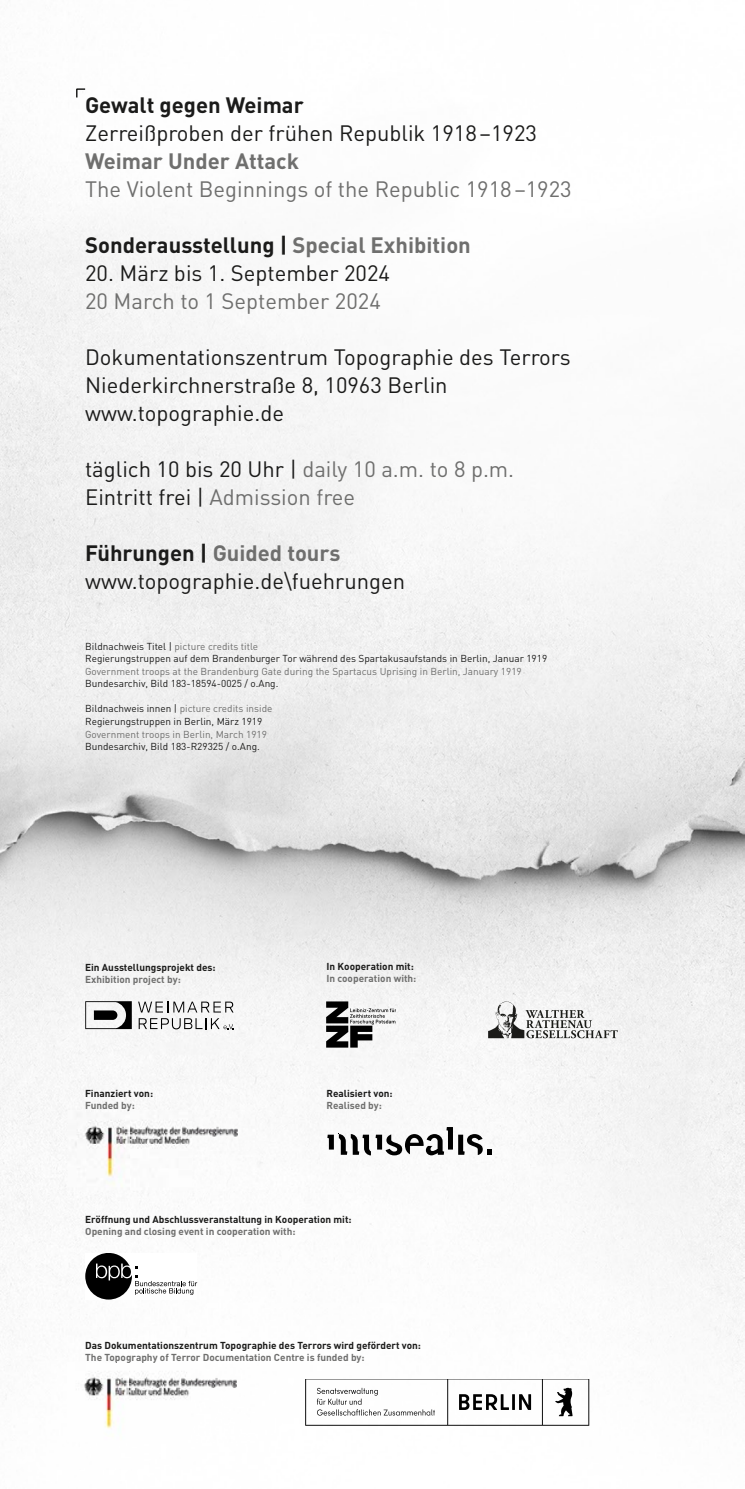
<style>
.page{position:relative;width:745px;height:1489px;background:#fff}
.page>*{position:absolute;margin:0;border:0;box-sizing:border-box;transform-origin:0 0}
.t1{font:22px/28px "DIN Pro";color:#1b1b1a}
.t2{font:22px "DIN Pro";color:#6f6f6e}
.t3{font:700 22px "DIN Pro";color:#1b1b1a}
.t4{font:700 22px "DIN Pro";color:#6f6f6e}
.t5{font:10px/12.5px "DIN Pro";color:#1b1b1a}
.t6{font:700 10px "DIN Pro";color:#1b1b1a}
.t7{font:700 10px "DIN Pro";color:#6f6f6e}
.t8{font:10px "DIN Pro";color:#6f6f6e}
.s1{color:#6f6f6e}
.s2{font-weight:700}
.s3{font-weight:700;color:#6f6f6e}
</style>
<div class="page">
<img style="left:0;top:135px;width:744px;height:1291px">
<img style="left:85px;top:1001px;width:47px;height:28px">
<img style="left:94px;top:1010px;width:23px;height:9px">
<img style="left:138px;top:1001px;width:14px;height:11px">
<svg style="left:155px;top:1001px;width:78px;height:11px"></svg>
<svg style="left:139px;top:1018px;width:94px;height:11px"></svg>
<svg style="left:458px;top:1133px;width:33px;height:21px"></svg>
<svg style="left:327px;top:1126px;width:125px;height:29px"></svg>
<img style="left:68px;top:1110px;width:187px;height:80px">
<img style="left:86px;top:1110px;width:48px;height:1px">
<svg style="left:76px;top:88px;width:10px;height:10px"></svg>
<img style="left:488px;top:1001px;width:21px;height:37px">
<svg style="left:501px;top:1024px;width:6px;height:14px"></svg>
<svg style="left:496px;top:1007px;width:18px;height:11px"></svg>
<svg style="left:525px;top:1009px;width:92px;height:29px"></svg>
<svg style="left:326px;top:1001px;width:69px;height:46px"></svg>
<img style="left:67px;top:1361px;width:187px;height:68px">
<img style="left:85px;top:1361px;width:169px;height:1px">
<svg style="left:305px;top:1378px;width:284px;height:46px"></svg>
<svg style="left:85px;top:1252px;width:112px;height:47px"></svg>
<p class="t3" style="left:85px;top:90px;width:220px">Gewalt gegen Weimar</p>
<p class="t1" style="left:85px;top:118px;width:453px">Zerreißproben der frühen Republik 1918–1923</p>
<p class="t4" style="left:85px;top:146px;width:215px">Weimar Under Attack</p>
<p class="t2" style="left:85px;top:174px;width:488px">The Violent Beginnings of the Republic 1918–1923</p>
<p class="t3" style="left:85px;top:230px;width:387px">Sonderausstellung | <span class="s1">Special Exhibition</span></p>
<p class="t1" style="left:85px;top:258px;width:306px">20. März bis 1. September 2024</p>
<p class="t2" style="left:85px;top:286px;width:297px">20 March to 1 September 2024</p>
<p class="t1" style="left:85px;top:342px;width:487px">Dokumentationszentrum Topographie des Terrors<br>Niederkirchnerstraße 8, 10963 Berlin www.topographie.de</p>
<p class="t1" style="left:85px;top:454px;width:430px">täglich 10 bis 20 Uhr | <span class="s1">daily 10 a.m. to 8 p.m.<br></span>Eintritt frei | <span class="s1">Admission free</span></p>
<p class="t1" style="left:85px;top:538px;width:321px"><span class="s2">Führungen |</span> <span class="s3">Guided tours </span>www.topographie.de\fuehrungen</p>
<p class="t5" style="left:85px;top:639px;width:463px">Bildnachweis Titel | <span class="s1">picture credits title<br></span>Regierungstruppen auf dem Brandenburger Tor während des Spartakusaufstands in Berlin, Januar 1919</p>
<p class="t8" style="left:85px;top:664px;width:438px">Government troops at the Brandenburg Gate during the Spartacus Uprising in Berlin, January 1919</p>
<p class="t5" style="left:85px;top:677px;width:195px">Bundesarchiv, Bild 183-18594-0025 / o.Ang.</p>
<p class="t5" style="left:85px;top:702px;width:189px">Bildnachweis innen | <span class="s1">picture credits inside<br></span>Regierungstruppen in Berlin, März 1919</p>
<p class="t8" style="left:85px;top:727px;width:183px">Government troops in Berlin, March 1919</p>
<p class="t5" style="left:85px;top:739px;width:176px">Bundesarchiv, Bild 183-R29325 / o.Ang.</p>
<p class="t6" style="left:85px;top:960px;width:132px">Ein Ausstellungsprojekt des:</p>
<p class="t7" style="left:85px;top:972px;width:97px">Exhibition project by:</p>
<p class="t6" style="left:85px;top:1086px;width:69px">Finanziert von:</p>
<p class="t7" style="left:85px;top:1098px;width:51px">Funded by:</p>
<p class="t6" style="left:326px;top:960px;width:89px">In Kooperation mit:</p>
<p class="t7" style="left:326px;top:972px;width:91px">In cooperation with:</p>
<p class="t6" style="left:326px;top:1086px;width:68px">Realisiert von:</p>
<p class="t7" style="left:326px;top:1098px;width:57px">Realised by:</p>
<p class="t6" style="left:85px;top:1212px;width:268px">Eröffnung und Abschlussveranstaltung in Kooperation mit:</p>
<p class="t7" style="left:85px;top:1224px;width:212px">Opening and closing event in cooperation with:</p>
<p class="t6" style="left:85px;top:1338px;width:337px">Das Dokumentationszentrum Topographie des Terrors wird gefördert von:</p>
<p class="t7" style="left:85px;top:1350px;width:281px">The Topography of Terror Documentation Centre is funded by:</p>
</div>
